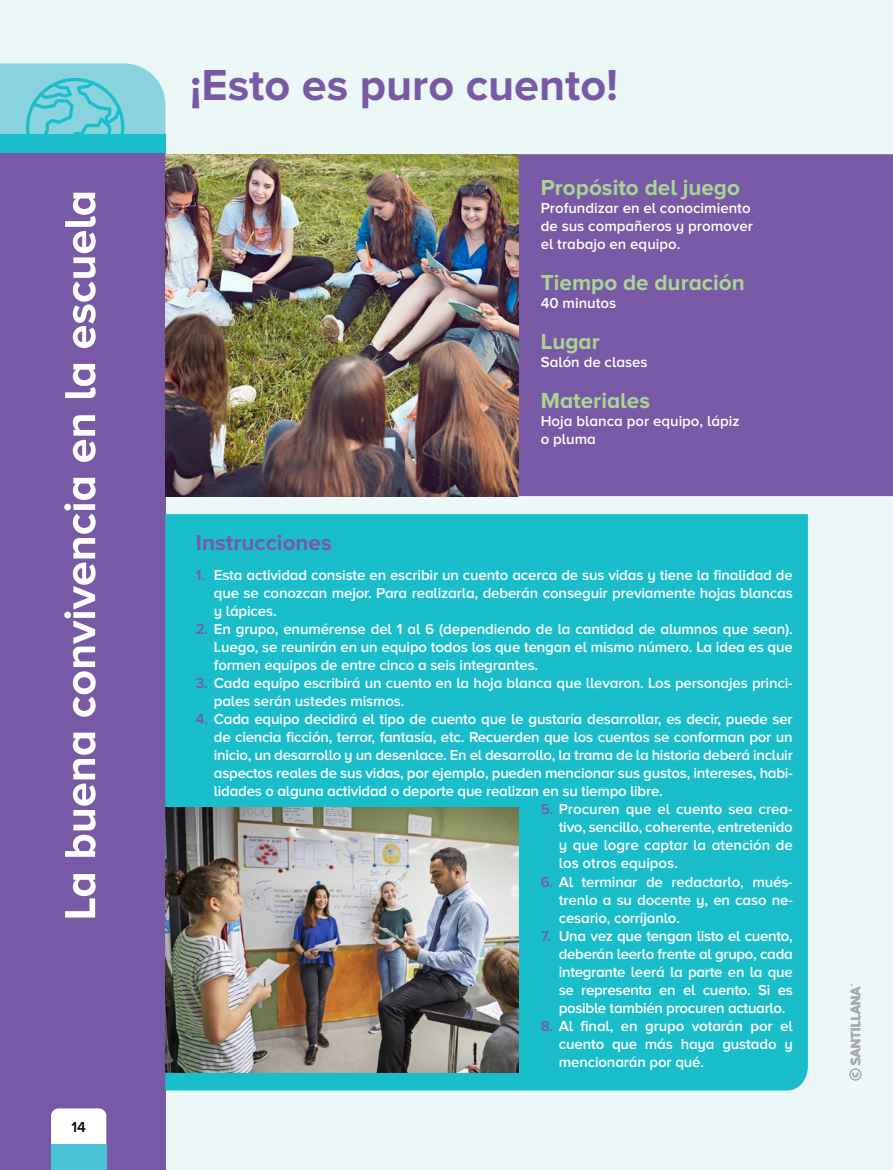
<style>
.page{position:relative;width:893px;height:1170px;background:#fff}
.page>*{position:absolute;margin:0;border:0;box-sizing:border-box;transform-origin:0 0}
.t1{font:700 45px "Proxima Nova A";color:#7759a5}
.t2{font:700 22.5px "Proxima Nova A";color:#abd593}
.t3{font:700 22.5px "Proxima Nova A";color:#7759a5}
.t4{font:600 15px/18px "Proxima Nova A";letter-spacing:-.01em;color:#fff;text-align:justify}
.t5{font:600 15px "Proxima Nova A";color:#000}
.s1{color:#7759a5}
</style>
<div class="page">
<div style="left:0;top:0;width:893px;height:1169px;background:#ecf7f8"></div>
<div style="left:0;top:153px;width:165px;height:1016px;background:#7759a5"></div>
<svg style="left:0;top:63px;width:165px;height:854px"></svg>
<div style="left:51px;top:1108px;width:55px;height:36px;background:#fff"></div>
<div style="left:51px;top:1144px;width:55px;height:25px;background:#4ac4d4"></div>
<div style="left:518px;top:154px;width:375px;height:342px;background:#7759a5"></div>
<img style="left:165px;top:154px;width:353px;height:342px">
<div style="left:165px;top:514px;width:643px;height:576px;background:#1abecb"></div>
<img style="left:165px;top:807px;width:353px;height:265px">
<svg style="left:849px;top:984px;width:12px;height:96px"></svg>
<p class="t5" style="left:71px;top:1118px;width:16px">14</p>
<h1 class="t1" style="left:190px;top:59px;width:429px">¡Esto es puro cuento!</h1>
<h2 class="t3" style="left:196px;top:529px;width:137px">Instrucciones</h2>
<h2 class="t2" style="left:541px;top:175px;width:201px">Propósito del juego</h2>
<p class="t4" style="left:541px;top:199px;width:214px;text-align:left">Profundizar en el conocimiento de sus compañeros y promover el trabajo en equipo.</p>
<h2 class="t2" style="left:541px;top:270px;width:206px">Tiempo de duración</h2>
<p class="t4" style="left:541px;top:294px;width:77px">40 minutos</p>
<h2 class="t2" style="left:541px;top:329px;width:61px">Lugar</h2>
<p class="t4" style="left:541px;top:353px;width:108px">Salón de clases</p>
<h2 class="t2" style="left:541px;top:387px;width:111px">Materiales</h2>
<p class="t4" style="left:541px;top:412px;width:200px">Hoja blanca por equipo, lápiz o pluma</p>
<p class="t4" style="left:214px;top:565px;width:580px;text-indent:-18px"><span class="s1">1.</span> Esta actividad consiste en escribir un cuento acerca de sus vidas y tiene la finalidad de que se conozcan mejor. Para realizarla, deberán conseguir previamente hojas blancas y lápices.</p>
<p class="t4" style="left:214px;top:619px;width:580px;text-indent:-18px"><span class="s1">2.</span> En grupo, enumérense del 1 al 6 (dependiendo de la cantidad de alumnos que sean).<br>Luego, se reunirán en un equipo todos los que tengan el mismo número. La idea es que formen equipos de entre cinco a seis integrantes.</p>
<p class="t4" style="left:214px;top:673px;width:580px;text-indent:-18px"><span class="s1">3.</span> Cada equipo escribirá un cuento en la hoja blanca que llevaron. Los personajes princi&shy;pales serán ustedes mismos.</p>
<p class="t4" style="left:214px;top:709px;width:580px;text-indent:-18px"><span class="s1">4.</span> Cada equipo decidirá el tipo de cuento que le gustaría desarrollar, es decir, puede ser de ciencia ficción, terror, fantasía, etc. Recuerden que los cuentos se conforman por un inicio, un desarrollo y un desenlace. En el desarrollo, la trama de la historia deberá incluir aspectos reales de sus vidas, por ejemplo, pueden mencionar sus gustos, intereses, habi&shy;lidades o alguna actividad o deporte que realizan en su tiempo libre.</p>
<p class="t4" style="left:559px;top:800px;width:236px;text-indent:-18px"><span class="s1">5.</span> Procuren que el cuento sea crea&shy;tivo, sencillo, coherente, entretenido y que logre captar la atención de los otros equipos.</p>
<p class="t4" style="left:559px;top:872px;width:236px;text-indent:-18px"><span class="s1">6.</span> Al terminar de redactarlo, mués&shy;trenlo a su docente y, en caso ne&shy;cesario, corríjanlo.</p>
<p class="t4" style="left:559px;top:926px;width:236px;text-indent:-18px"><span class="s1">7.</span> Una vez que tengan listo el cuento, deberán leerlo frente al grupo, cada integrante leerá la parte en la que se representa en el cuento. Si es posible también procuren actuarlo.</p>
<p class="t4" style="left:559px;top:1016px;width:236px;text-indent:-18px"><span class="s1">8.</span> Al final, en grupo votarán por el cuento que más haya gustado y mencionarán por qué.</p>
</div>
